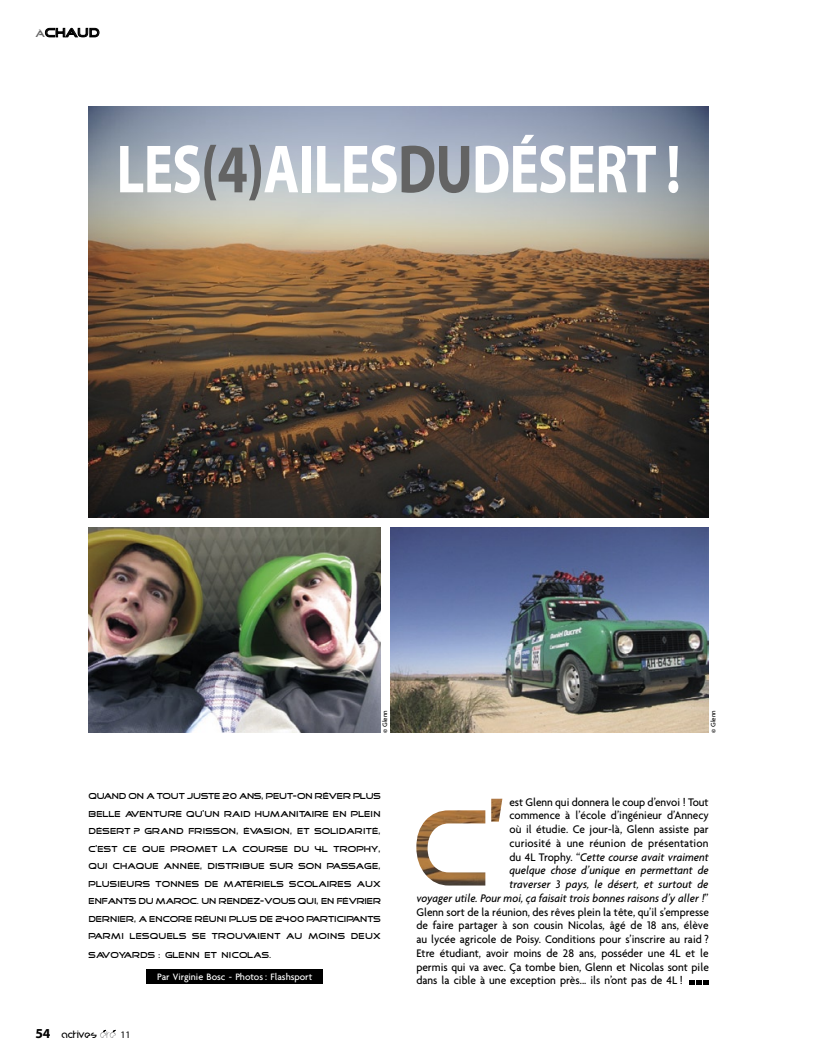
<style>
.page{position:relative;width:815px;height:1063px;background:#fff}
.page>*{position:absolute;margin:0;border:0;box-sizing:border-box;transform-origin:0 0}
.article___infos{font:700 68.75px "Myriad";letter-spacing:-.015em;color:#fff;scale:.8 1}
.article___phrase_exergue{font:12.5px "Good Times";letter-spacing:.005em;color:#000}
.article___texte{font:500 11.88px "Agenda";color:#000;scale:.95 1}
.article___texte-2{font:italic 500 11.88px "Agenda";color:#000;scale:.95 1}
.t1{font:500 10px "Agenda";letter-spacing:-.005em;color:#fff}
.article___infos-2{font:10px "Nioubesbold";letter-spacing:-.005em;color:#000}
.article___chapô{font:8.75px/17.5px "Good Times";letter-spacing:.015em;color:#000;text-align:justify}
.article___copyright{font:500 6.88px "Agenda";letter-spacing:.005em;color:#000}
.s1{font-size:10px;color:#636363}
.s2{color:#636363}
.s3{font-family:"Myriad";font-weight:700;font-size:13.75px}
.s4{font-family:"Nioubes";font-weight:300}
.s5{font-family:"Myriad"}
.s6{font-style:normal}
</style>
<div class="page">
<img style="left:89px;top:106px;width:620px;height:411px">
<div style="left:146px;top:970px;width:177px;height:14px;background:#000"></div>
<img style="left:416px;top:799px;width:86px;height:87px">
<svg style="left:690px;top:980px;width:19px;height:4px"></svg>
<img style="left:390px;top:527px;width:319px;height:206px">
<img style="left:89px;top:527px;width:292px;height:206px">
<svg style="left:45px;top:28px;width:54px;height:9px"></svg>
<p class="article___phrase_exergue" style="left:35px;top:27px;width:65px"><span class="s1">À</span>cHAUD</p>
<p class="article___infos" style="left:116px;top:134px;width:707px">LES<span class="s2">(4)</span>AILES<span class="s2">DU</span>DÉSERT !</p>
<p class="article___copyright" style="left:381px;top:733px;width:24px;rotate:-90deg">© Glenn</p>
<p class="article___copyright" style="left:709px;top:733px;width:24px;rotate:-90deg">© Glenn</p>
<p class="article___chapô" style="left:89px;top:788px;width:294px">QUAND ON A TOUT JUSTE 20 ANS, PEUT-ON RÊVER PLUS BELLE AVENTURE QU’UN RAID HUMANITAIRE EN PLEIN DÉSERT ? GRAND FRISSON, ÉVASION, ET SOLIDARITÉ, C’EST CE QUE PROMET LA COURSE DU 4L TROPHY, QUI CHAQUE ANNÉE, DISTRIBUE SUR SON PASSAGE, PLUSIEURS TONNES DE MATÉRIELS SCOLAIRES AUX ENFANTS DU MAROC. UN RENDEZ-VOUS QUI, EN FÉVRIER DERNIER, A ENCORE RÉUNI PLUS DE 2400 PARTICIPANTS PARMI LESQUELS SE TROUVAIENT AU MOINS DEUX</p>
<p class="article___chapô" style="left:89px;top:947px;width:185px">SAVOYARDS : GLENN ET NICOLAS.</p>
<p class="t1" style="left:157px;top:971px;width:156px">Par Virginie Bosc - Photos : Flashsport</p>
<p class="article___infos-2" style="left:35px;top:1029px;width:97px"><span class="s3">54</span> actives <span class="s4">ete</span> <span class="s5">11</span></p>
<p class="article___texte" style="left:509px;top:794px;width:211px">est Glenn qui donnera le coup d’envoi ! Tout</p>
<p class="article___texte" style="left:509px;top:808px;width:211px">commence à l’école d’ingénieur d’Annecy</p>
<p class="article___texte" style="left:509px;top:822px;width:211px">où il étudie. Ce jour-là, Glenn assiste par</p>
<p class="article___texte" style="left:509px;top:836px;width:211px">curiosité à une réunion de présentation</p>
<p class="article___texte-2" style="left:509px;top:849px;width:211px"><span class="s6">du 4L Trophy. “</span>Cette course avait vraiment</p>
<p class="article___texte-2" style="left:509px;top:863px;width:211px">quelque chose d’unique en permettant de</p>
<p class="article___texte-2" style="left:509px;top:877px;width:211px">traverser 3 pays, le désert, et surtout de</p>
<p class="article___texte-2" style="left:416px;top:891px;width:309px">voyager utile. Pour moi, ça faisait trois bonnes raisons d’y aller !<span class="s6">”</span></p>
<p class="article___texte" style="left:416px;top:904px;width:309px">Glenn sort de la réunion, des rêves plein la tête, qu’il s’empresse</p>
<p class="article___texte" style="left:416px;top:918px;width:309px">de faire partager à son cousin Nicolas, âgé de 18 ans, élève</p>
<p class="article___texte" style="left:416px;top:932px;width:309px">au lycée agricole de Poisy. Conditions pour s’inscrire au raid ?</p>
<p class="article___texte" style="left:416px;top:946px;width:309px">Etre étudiant, avoir moins de 28 ans, posséder une 4L et le</p>
<p class="article___texte" style="left:416px;top:959px;width:309px">permis qui va avec. Ça tombe bien, Glenn et Nicolas sont pile</p>
<p class="article___texte" style="left:416px;top:973px;width:282px">dans la cible à une exception près... ils n’ont pas de 4L !</p>
</div>
